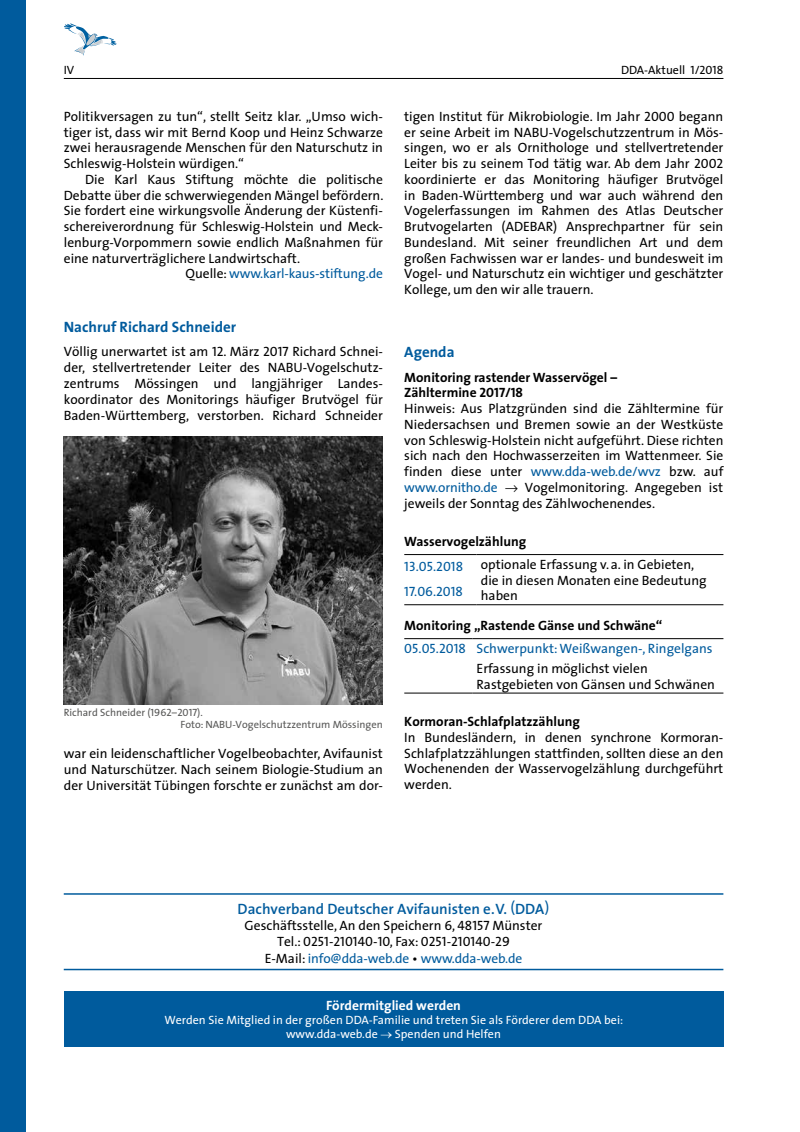
<style>
.page{position:relative;width:800px;height:1132px;background:#fff}
.page>*{position:absolute;margin:0;border:0;box-sizing:border-box;transform-origin:0 0}
.t1{font:600 15px "DDA Sans";color:#005b9d}
.t2{font:700 15px "DDA Sans";color:#005b9d}
.t3{font:500 13.5px/15.8px "DDA Sans";color:#000;text-align:justify}
.t4{font:700 13.5px/15.8px "DDA Sans";color:#000}
.t5{font:500 13.5px "DDA Sans";color:#005b9d}
.t6{font:700 13.5px "DDA Sans";color:#fff}
.t7{font:500 12px/14.4px "DDA Sans";color:#fff;text-align:center}
.t8{font:500 12px "DDA Sans";color:#000}
.t9{font:500 10.5px/12px "DDA Sans";color:#575756}
.s1{color:#000}
.s2{color:#005b9d}
.s3{font-weight:500}
</style>
<div class="page">
<hr style="left:64px;top:78px;width:659px;height:1px;background:#000">
<div style="left:0;top:0;width:26px;height:1131px;background:#005b9d"></div>
<svg style="left:64px;top:23px;width:53px;height:32px"></svg>
<hr style="left:64px;top:892px;width:659px;height:2px;background:#005b9d">
<hr style="left:64px;top:968px;width:659px;height:1px;background:#005b9d">
<div style="left:64px;top:990px;width:659px;height:56px;background:#005b9d"></div>
<hr style="left:476px;top:554px;width:247px;height:1px;background:#000">
<hr style="left:476px;top:604px;width:247px;height:1px;background:#000">
<hr style="left:404px;top:554px;width:72px;height:1px;background:#000">
<hr style="left:404px;top:604px;width:72px;height:1px;background:#000">
<hr style="left:404px;top:638px;width:68px;height:1px;background:#000">
<hr style="left:472px;top:638px;width:251px;height:1px;background:#000">
<hr style="left:404px;top:692px;width:68px;height:1px;background:#000">
<hr style="left:472px;top:692px;width:251px;height:1px;background:#000">
<img style="left:64px;top:436px;width:318px;height:268px">
<p class="t8" style="left:64px;top:60px;width:12px">IV</p>
<p class="t8" style="left:621px;top:60px;width:104px">DDA-Aktuell 1/2018</p>
<p class="t3" style="left:64px;top:108px;width:320px">Politikversagen zu tun“, stellt Seitz klar. „Umso wich&shy;tiger ist, dass wir mit Bernd Koop und Heinz Schwarze zwei herausragende Menschen für den Naturschutz in Schleswig-Holstein würdigen.“</p>
<p class="t3" style="left:85px;top:171px;width:299px">Die Karl Kaus Stiftung möchte die politische</p>
<p class="t3" style="left:64px;top:187px;width:321px">Debatte über die schwerwiegenden Mängel befördern.</p>
<p class="t3" style="left:64px;top:202px;width:320px">Sie fordert eine wirkungsvolle Änderung der Küstenfi-</p>
<p class="t3" style="left:64px;top:218px;width:320px">schereiverordnung für Schleswig-Holstein und Meck-</p>
<p class="t3" style="left:64px;top:234px;width:320px">lenburg-Vorpommern sowie endlich Maßnahmen für</p>
<p class="t3" style="left:64px;top:250px;width:238px">eine naturverträglichere Landwirtschaft.</p>
<p class="t5" style="left:185px;top:262px;width:199px"><span class="s1">Quelle:</span> www.karl-kaus-stiftung.de</p>
<p class="t2" style="left:64px;top:314px;width:174px">Nachruf Richard Schneider</p>
<p class="t3" style="left:64px;top:343px;width:320px">Völlig unerwartet ist am 12. März 2017 Richard Schnei&shy;der, stellvertretender Leiter des NABU-Vogelschutz&shy;zentrums Mössingen und langjähriger Landes&shy;koordinator des Monitorings häufiger Brutvögel für Baden-Württemberg, verstorben. Richard Schneider</p>
<p class="t9" style="left:180px;top:705px;width:204px;text-indent:-117px">Richard Schneider (1962–2017).<br>Foto: NABU-Vogelschutzzentrum Mössingen</p>
<p class="t3" style="left:64px;top:745px;width:320px">war ein leidenschaftlicher Vogelbeobachter, Avifaunist und Naturschützer. Nach seinem Biologie-Studium an der Universität Tübingen forschte er zunächst am dor-</p>
<p class="t3" style="left:404px;top:108px;width:320px">tigen Institut für Mikrobiologie. Im Jahr 2000 begann er seine Arbeit im NABU-Vogelschutzzentrum in Mös&shy;singen, wo er als Ornithologe und stellvertretender Leiter bis zu seinem Tod tätig war. Ab dem Jahr 2002 koordinierte er das Monitoring häufiger Brutvögel in Baden-Württemberg und war auch während den Vogelerfassungen im Rahmen des Atlas Deutscher Brutvogelarten (ADEBAR) Ansprechpartner für sein Bundesland. Mit seiner freundlichen Art und dem großen Fachwissen war er landes- und bundesweit im Vogel- und Naturschutz ein wichtiger und geschätzter Kollege, um den wir alle trauern.</p>
<p class="t2" style="left:404px;top:339px;width:52px">Agenda</p>
<p class="t4" style="left:404px;top:368px;width:214px">Monitoring rastender Wasservögel –<br>Zähltermine 2017/18</p>
<p class="t3" style="left:404px;top:400px;width:320px">Hinweis: Aus Platzgründen sind die Zähltermine für Niedersachsen und Bremen sowie an der Westküste von Schleswig-Holstein nicht aufgeführt. Diese richten sich nach den Hochwasserzeiten im Wattenmeer. Sie finden diese unter <span class="s2">www.dda-web.de/wvz</span> bzw. auf <span class="s2">www.ornitho.de</span> → Vogelmonitoring. Angegeben ist jeweils der Sonntag des Zählwochenendes.</p>
<p class="t4" style="left:404px;top:532px;width:123px">Wasservogelzählung</p>
<p class="t5" style="left:404px;top:555px;width:60px">13.05.2018</p>
<p class="t3" style="left:481px;top:556px;width:227px;text-align:left">optionale Erfassung v.a. in Gebieten, die in diesen Monaten eine Bedeutung haben</p>
<p class="t5" style="left:404px;top:580px;width:60px">17.06.2018</p>
<p class="t4" style="left:404px;top:617px;width:259px">Monitoring „Rastende Gänse und Schwäne“</p>
<p class="t5" style="left:404px;top:637px;width:310px">05.05.2018 Schwerpunkt: Weißwangen-, Ringelgans</p>
<p class="t3" style="left:476px;top:660px;width:240px">Erfassung in möglichst vielen<br>Rastgebieten von Gänsen und Schwänen</p>
<p class="t4" style="left:404px;top:713px;width:177px">Kormoran-Schlafplatzzählung</p>
<p class="t3" style="left:404px;top:728px;width:320px">In Bundesländern, in denen synchrone Kormoran-Schlafplatzzählungen stattfinden, sollten diese an den Wochenenden der Wasservogelzählung durchgeführt werden.</p>
<p class="t1" style="left:237px;top:895px;width:313px">Dachverband Deutscher Avifaunisten e.V. <span class="s3">(</span>DDŸ<span class="s3">)</span></p>
<p class="t3" style="left:244px;top:916px;width:299px;line-height:16.4px;text-align:center">Geschäftsstelle, An den Speichern 6, 48157 Münster<br>Tel.: 0251-210140-10, Fax: 0251-210140-29<br>E-Mail: <span class="s2">info@dda-web.de</span> • <span class="s2">www.dda-web.de</span></p>
<p class="t6" style="left:326px;top:993px;width:136px">Fördermitglied werden</p>
<p class="t7" style="left:164px;top:1011px;width:460px">Werden Sie Mitglied in der großen DDA-Familie und treten Sie als Förderer dem DDA bei: www.dda-web.de → Spenden und Helfen</p>
</div>
